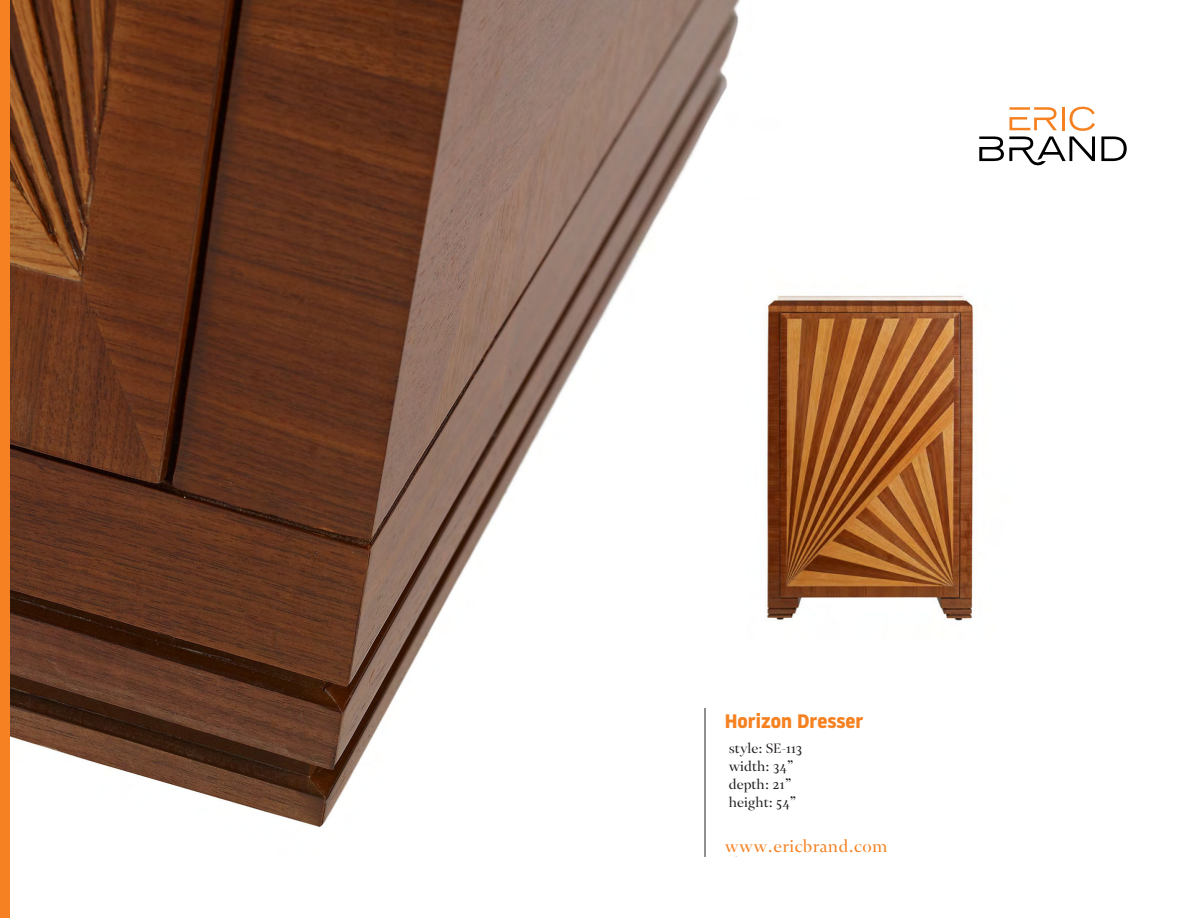
<style>
.page{position:relative;width:1188px;height:918px;background:#fff}
.page>*{position:absolute;margin:0;border:0;box-sizing:border-box;transform-origin:0 0}
.t1{font:700 19.5px "Noway";color:#f58121}
.t2{font:16.5px "Novela Display";letter-spacing:.025em;color:#f58122}
.t3{font:13.5px/18px "Novela Display";color:#231f20}
</style>
<div class="page">
<img style="left:9px;top:0;width:1104px;height:856px">
<img style="left:563px;top:270px;width:550px;height:378px">
<svg style="left:979px;top:107px;width:116px;height:60px"></svg>
<svg style="left:1101px;top:136px;width:26px;height:25px"></svg>
<hr style="left:705px;top:708px;width:1px;height:149px;background:#231f20">
<div style="left:0;top:0;width:9px;height:918px;background:#f58122"></div>
<h1 class="t1" style="left:725px;top:709px;width:140px">Horizon Dresser</h1>
<p class="t3" style="left:729px;top:740px;width:75px">style: SE-113 width: 34” depth: 21” height: 54”</p>
<p class="t2" style="left:725px;top:839px;width:164px">www.ericbrand.com</p>
</div>
